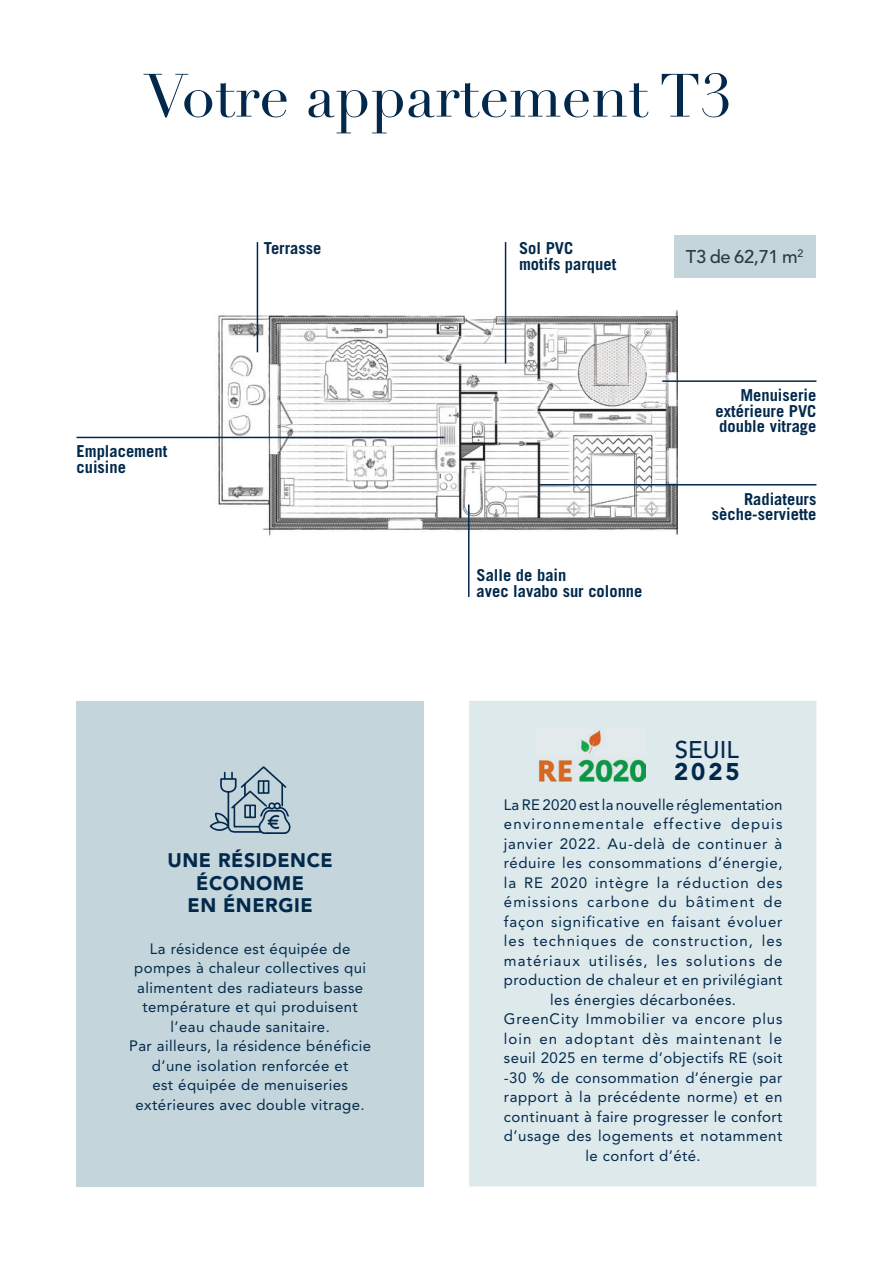
<style>
.page{position:relative;width:893px;height:1263px;background:#fff}
.page>*{position:absolute;margin:0;border:0;box-sizing:border-box;transform-origin:0 0}
.t1{font:60px "Didot";color:#02294c}
.t2{font:500 24px "Avenir LT Std";color:#02294c}
.t3{font:900 24px "Avenir LT Std";color:#02294c}
.t4{font:900 19.5px/22.5px "Avenir LT Std";letter-spacing:.03em;color:#02294c;text-align:center}
.t5{font:500 18.3px "Avenir LT Std";letter-spacing:-.015em;color:#2a3d3f}
.t6{font:700 16.5px/15.6px "Trade Gothic LT Std";color:#02294c}
.t7{font:15px/19.5px "Avenir LT Std";letter-spacing:.03em;color:#02294c;text-align:center}
</style>
<div class="page">
<img style="left:215px;top:310px;width:463px;height:226px">
<hr style="left:662px;top:380px;width:154px;height:2px;background:#02294c">
<hr style="left:77px;top:437px;width:367px;height:1px;background:#02294c">
<hr style="left:257px;top:242px;width:1px;height:110px;background:#02294c">
<hr style="left:505px;top:242px;width:1px;height:121px;background:#02294c">
<hr style="left:468px;top:504px;width:2px;height:93px;background:#02294c">
<hr style="left:539px;top:484px;width:277px;height:1px;background:#02294c">
<div style="left:674px;top:235px;width:142px;height:42px;background:#c4d6db"></div>
<div style="left:77px;top:701px;width:347px;height:485px;background:#c4d6db"></div>
<div style="left:469px;top:701px;width:347px;height:485px;background:#dee9ec"></div>
<img style="left:537px;top:728px;width:108px;height:53px">
<svg style="left:210px;top:766px;width:81px;height:68px"></svg>
<h1 class="t1" style="left:144px;top:60px;width:589px">Votre appartement T3</h1>
<p class="t6" style="left:77px;top:443px;width:92px">Emplacement cuisine</p>
<p class="t6" style="left:264px;top:240px;width:59px">Terrasse</p>
<h3 class="t4" style="left:167px;top:849px;width:167px">UNE RÉSIDENCE<br>ÉCONOME<br>EN ÉNERGIE</h3>
<p class="t7" style="left:129px;top:939px;width:244px">La résidence est équipée de pompes à chaleur collectives qui alimentent des radiateurs basse température et qui produisent l’eau chaude sanitaire.<br>Par ailleurs, la résidence bénéficie d’une isolation renforcée et<br>est équipée de menuiseries extérieures avec double vitrage.</p>
<p class="t6" style="left:519px;top:240px;width:99px">Sol PVC motifs parquet</p>
<p class="t5" style="left:686px;top:246px;width:119px">T3 de 62,71 m<sup>2</sup></p>
<p class="t6" style="left:477px;top:567px;width:167px">Salle de bain<br>avec lavabo sur colonne</p>
<p class="t6" style="left:716px;top:387px;width:102px;text-align:justify;text-indent:25px">Menuiserie extérieure PVC double vitrage</p>
<p class="t6" style="left:712px;top:491px;width:106px;text-align:right">Radiateurs sèche-serviette</p>
<h2 class="t2" style="left:675px;top:736px;width:66px">SEUIL</h2>
<h2 class="t3" style="left:674px;top:757px;width:67px">2025</h2>
<p class="t7" style="left:504px;top:795px;width:280px">La RE 2020 est la nouvelle réglementation environnementale effective depuis janvier 2022. Au-delà de continuer à réduire les consommations d’énergie, la RE 2020 intègre la réduction des émissions carbone du bâtiment de façon significative en faisant évoluer les techniques de construction, les matériaux utilisés, les solutions de production de chaleur et en privilégiant les énergies décarbonées.<br>GreenCity Immobilier va encore plus loin en adoptant dès maintenant le seuil 2025 en terme d’objectifs RE (soit -30 % de consommation d’énergie par rapport à la précédente norme) et en continuant à faire progresser le confort d’usage des logements et notamment le confort d’été.</p>
</div>
